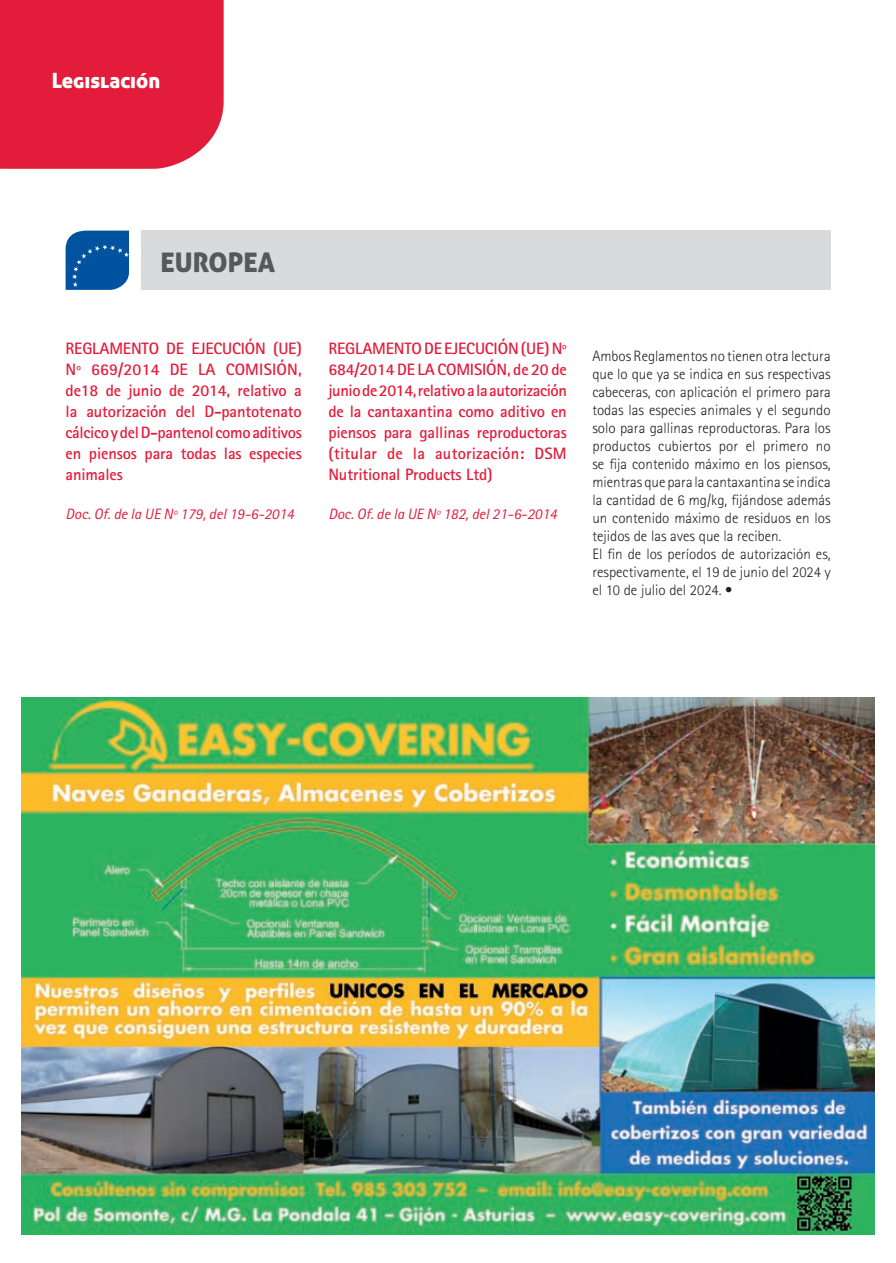
<style>
.page{position:relative;width:896px;height:1263px;background:#fff}
.page>*{position:absolute;margin:0;border:0;box-sizing:border-box;transform-origin:0 0}
.t1{font:27px "Aller Display";color:#57585a}
.t2{font:21px "Aller Display";color:#fff}
.LEY{font:700 16.5px/21px "Rotis Sans Serif";letter-spacing:-.01em;color:#e41c3b;text-align:justify}
.texto_legislación{font:300 15px/18px "Rotis Sans Serif";color:#231f20;text-align:justify}
.REF-LEY{font:italic 15px "Rotis Sans Serif";color:#e41c3b}
</style>
<div class="page">
<div style="left:141px;top:230px;width:689px;height:60px;background:#d9dadc"></div>
<img style="left:66px;top:230px;width:63px;height:60px">
<img style="left:22px;top:698px;width:852px;height:536px">
<div style="left:0;top:0;width:223px;height:169px;background:#e41c3b"></div>
<p class="t2" style="left:52px;top:67px;width:110px">Legislación</p>
<p class="t1" style="left:160px;top:245px;width:116px">EUROPEA</p>
<p class="LEY" style="left:66px;top:338px;width:238px">REGLAMENTO DE EJECUCIÓN (UE)<br>Nº 669/2014 DE LA COMISIÓN, de18 de junio de 2014, relativo a la autorización del D-pantotenato cálcico y del D-pantenol como aditivos en piensos para todas las especies animales</p>
<p class="REF-LEY" style="left:66px;top:505px;width:230px">Doc. Of. de la UE Nº 179, del 19-6-2014</p>
<p class="LEY" style="left:328px;top:338px;width:240px">REGLAMENTO DE EJECUCIÓN (UE) Nº 684/2014 DE LA COMISIÓN, de 20 de junio de 2014, relativo a la autorización de la cantaxantina como aditivo en piensos para gallinas reproductoras (titular de la autorización: DSM Nutritional Products Ltd)</p>
<p class="REF-LEY" style="left:328px;top:505px;width:230px">Doc. Of. de la UE Nº 182, del 21-6-2014</p>
<p class="texto_legislación" style="left:592px;top:347px;width:240px">Ambos Reglamentos no tienen otra lectura que lo que ya se indica en sus respectivas cabeceras, con aplicación el primero para todas las especies animales y el segundo solo para gallinas reproductoras. Para los productos cubiertos por el primero no se fija contenido máximo en los piensos, mientras que para la cantaxantina se indica la cantidad de 6 mg/kg, fijándose además un contenido máximo de residuos en los tejidos de las aves que la reciben.</p>
<p class="texto_legislación" style="left:592px;top:545px;width:240px">El fin de los períodos de autorización es, respectivamente, el 19 de junio del 2024 y el 10 de julio del 2024. •</p>
</div>
